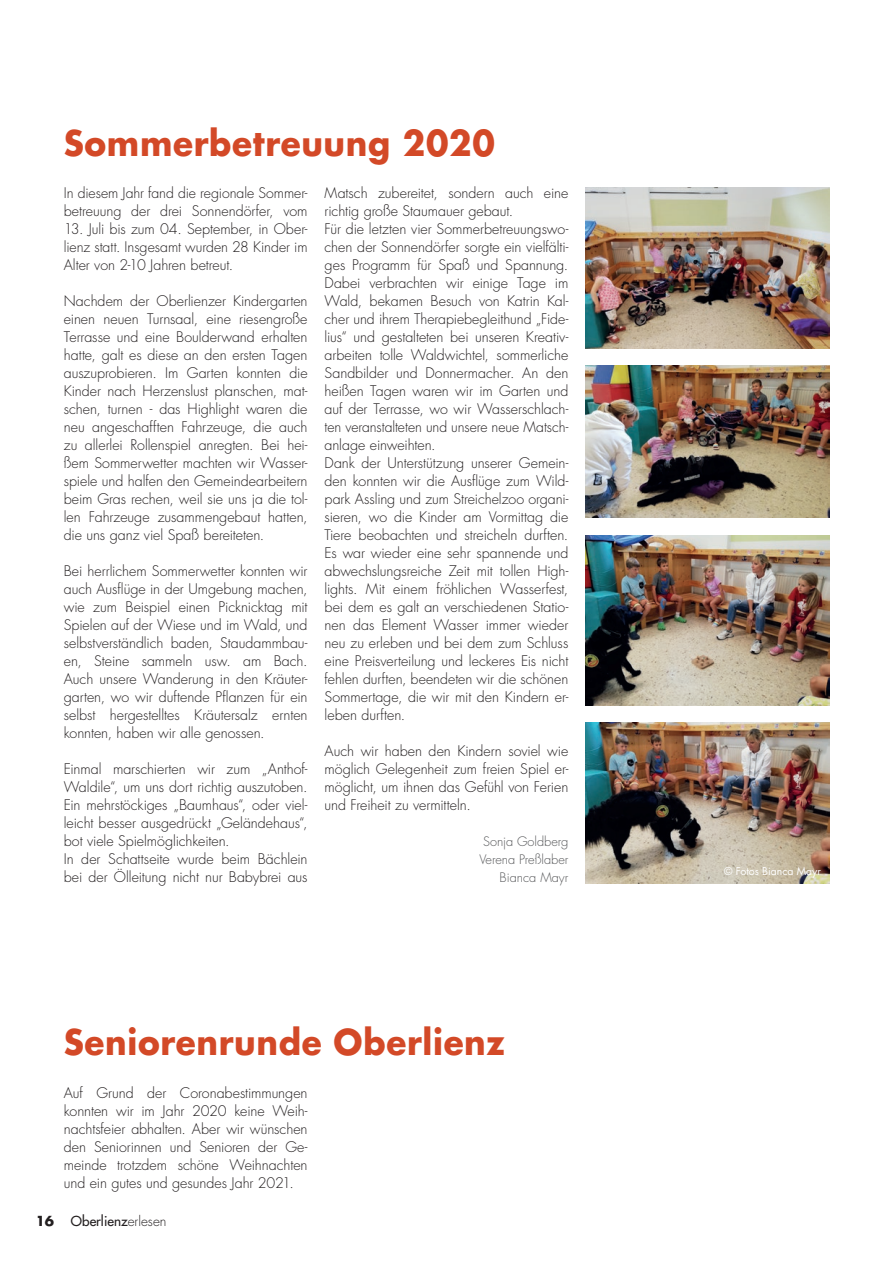
<style>
.page{position:relative;width:893px;height:1263px;background:#fff}
.page>*{position:absolute;margin:0;border:0;box-sizing:border-box;transform-origin:0 0}
.t1{font:700 34.5px "Futura LT Pro";letter-spacing:.02em;color:#d34927;scale:.95 1}
.t2{font:300 14.25px/18px "Futura LT Pro";letter-spacing:-.005em;color:#231f20;text-align:justify}
.t3{font:500 13.5px "Futura LT Pro";color:#231f20}
.t4{font:300 12.75px/18px "Futura LT Pro";color:#57585a;text-align:right}
.t5{font:10.5px "Futura LT Pro";color:#fff}
.s1{font-weight:700}
.s2{font-weight:300}
</style>
<div class="page">
<img style="left:585px;top:187px;width:244px;height:162px">
<img style="left:585px;top:366px;width:244px;height:151px">
<img style="left:585px;top:535px;width:244px;height:170px">
<img style="left:585px;top:723px;width:244px;height:160px">
<h1 class="t1" style="left:64px;top:116px;width:455px">Sommerbetreuung 2020</h1>
<p class="t2" style="left:64px;top:184px;width:245px">In diesem Jahr fand die regionale Sommer&shy;betreuung der drei Sonnendörfer, vom</p>
<p class="t2" style="left:64px;top:220px;width:245px">13. Juli bis zum 04. September, in Ober&shy;lienz statt. Insgesamt wurden 28 Kinder im Alter von 2-10 Jahren betreut.</p>
<p class="t2" style="left:64px;top:292px;width:245px">Nachdem der Oberlienzer Kindergarten einen neuen Turnsaal, eine riesengroße Terrasse und eine Boulderwand erhalten hatte, galt es diese an den ersten Tagen auszuprobieren. Im Garten konnten die Kinder nach Herzenslust planschen, mat&shy;schen, turnen - das Highlight waren die neu angeschafften Fahrzeuge, die auch zu allerlei Rollenspiel anregten. Bei hei&shy;ßem Sommerwetter machten wir Wasser&shy;spiele und halfen den Gemeindearbeitern beim Gras rechen, weil sie uns ja die tol&shy;len Fahrzeuge zusammengebaut hatten, die uns ganz viel Spaß bereiteten.</p>
<p class="t2" style="left:64px;top:562px;width:245px">Bei herrlichem Sommerwetter konnten wir auch Ausflüge in der Umgebung machen, wie zum Beispiel einen Picknicktag mit Spielen auf der Wiese und im Wald, und selbstverständlich baden, Staudammbau&shy;en, Steine sammeln usw. am Bach.<br>Auch unsere Wanderung in den Kräuter&shy;garten, wo wir duftende Pflanzen für ein selbst hergestelltes Kräutersalz ernten konnten, haben wir alle genossen.</p>
<p class="t2" style="left:64px;top:760px;width:245px;text-align:left">Einmal marschierten wir zum „Anthof-Waldile“, um uns dort richtig auszutoben.<br>Ein mehrstöckiges „Baumhaus“, oder viel&shy;leicht besser ausgedrückt „Geländehaus“, bot viele Spielmöglichkeiten.<br>In der Schattseite wurde beim Bächlein bei der Ölleitung nicht nur Babybrei aus</p>
<p class="t2" style="left:325px;top:184px;width:245px;text-align:left">Matsch zubereitet, sondern auch eine richtig große Staumauer gebaut.<br>Für die letzten vier Sommerbetreuungswo&shy;chen der Sonnendörfer sorgte ein vielfälti&shy;ges Programm für Spaß und Spannung.<br>Dabei verbrachten wir einige Tage im Wald, bekamen Besuch von Katrin Kal&shy;cher und ihrem Therapiebegleithund „Fide&shy;lius“ und gestalteten bei unseren Kreativ&shy;arbeiten tolle Waldwichtel, sommerliche Sandbilder und Donnermacher. An den heißen Tagen waren wir im Garten und auf der Terrasse, wo wir Wasserschlach&shy;ten veranstalteten und unsere neue Matsch&shy;anlage einweihten.<br>Dank der Unterstützung unserer Gemein&shy;den konnten wir die Ausflüge zum Wild&shy;park Assling und zum Streichelzoo organi&shy;sieren, wo die Kinder am Vormittag die Tiere beobachten und streicheln durften.<br>Es war wieder eine sehr spannende und abwechslungsreiche Zeit mit tollen High&shy;lights. Mit einem fröhlichen Wasserfest, bei dem es galt an verschiedenen Statio&shy;nen das Element Wasser immer wieder neu zu erleben und bei dem zum Schluss eine Preisverteilung und leckeres Eis nicht fehlen durften, beendeten wir die schönen Sommertage, die wir mit den Kindern er&shy;leben durften.</p>
<p class="t2" style="left:325px;top:742px;width:245px">Auch wir haben den Kindern soviel wie möglich Gelegenheit zum freien Spiel er&shy;möglicht, um ihnen das Gefühl von Ferien und Freiheit zu vermitteln.</p>
<p class="t4" style="left:479px;top:832px;width:90px">Sonja Goldberg<br>Verena Preßlaber<br>Bianca Mayr</p>
<h1 class="t1" style="left:64px;top:1015px;width:466px">Seniorenrunde Oberlienz</h1>
<p class="t2" style="left:64px;top:1084px;width:245px">Auf Grund der Coronabestimmungen konnten wir im Jahr 2020 keine Weih&shy;nachtsfeier abhalten. Aber wir wünschen den Seniorinnen und Senioren der Ge&shy;meinde trotzdem schöne Weihnachten und ein gutes und gesundes Jahr 2021.</p>
<p class="t3" style="left:36px;top:1211px;width:132px"><span class="s1">16</span> Oberlienz<span class="s2">erlesen</span></p>
<p class="t5" style="left:724px;top:863px;width:98px">© Fotos Bianca Mayr</p>
</div>
